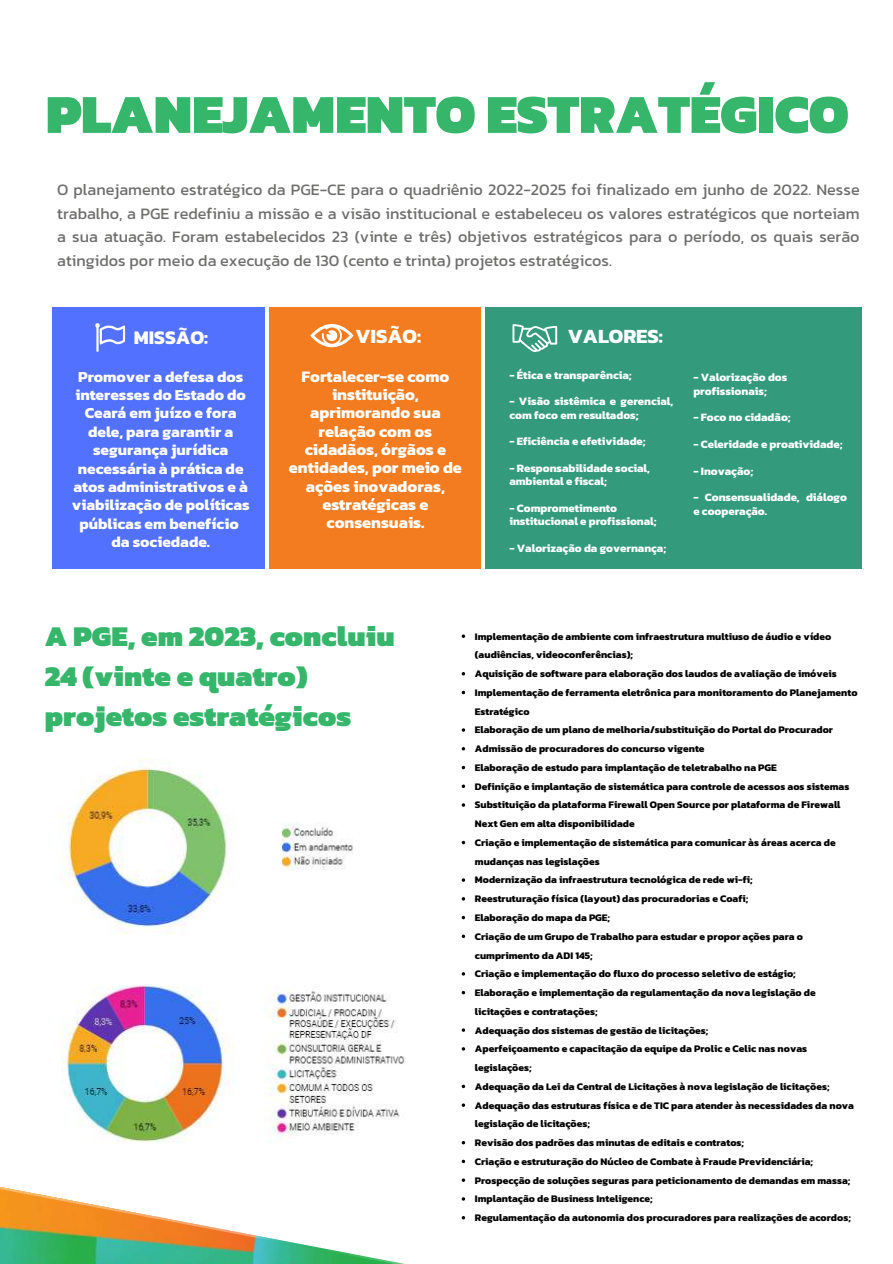
<style>
.page{position:relative;width:893px;height:1264px;background:#fff}
.page>*{position:absolute;margin:0;border:0;box-sizing:border-box;transform-origin:0 0}
.t1{font:900 55.5px "Kanit";letter-spacing:-.005em;color:#35b66a}
.t2{font:900 29.1px/39.9px "Kanit";color:#35b66a}
.t3{font:700 20.55px "Kanit";letter-spacing:-.005em;color:#fff}
.t4{font:700 19.65px "Kanit";letter-spacing:-.005em;color:#fff}
.t5{font:700 16.35px/18.3px "Kanit";letter-spacing:-.005em;color:#fff;text-align:center}
.t6{font:16.2px/23.7px "Kanit";color:#6d6d6c;text-align:justify}
.t7{font:700 15.45px/18.3px "Kanit";letter-spacing:-.005em;color:#fff;text-align:center}
.t8{font:700 11.4px/13.4px "Kanit";letter-spacing:-.005em;color:#fff}
.t9{font:700 10.2px/18.8px "Kanit";color:#000}
</style>
<div class="page">
<div style="left:53px;top:308px;width:212px;height:260px;background:#5271ff"></div>
<div style="left:270px;top:308px;width:210px;height:260px;background:#f47c20"></div>
<div style="left:485px;top:308px;width:376px;height:260px;background:#339b7b"></div>
<svg style="left:310px;top:324px;width:43px;height:23px"></svg>
<svg style="left:95px;top:323px;width:30px;height:29px"></svg>
<svg style="left:512px;top:324px;width:45px;height:28px"></svg>
<img style="left:60px;top:759px;width:293px;height:175px">
<img style="left:60px;top:985px;width:346px;height:158px">
<svg style="left:461px;top:634px;width:4px;height:4px"></svg>
<svg style="left:461px;top:690px;width:4px;height:4px"></svg>
<svg style="left:461px;top:765px;width:4px;height:4px"></svg>
<svg style="left:461px;top:784px;width:4px;height:4px"></svg>
<svg style="left:461px;top:840px;width:4px;height:4px"></svg>
<svg style="left:461px;top:915px;width:4px;height:4px"></svg>
<svg style="left:461px;top:934px;width:4px;height:4px"></svg>
<svg style="left:461px;top:990px;width:4px;height:4px"></svg>
<svg style="left:461px;top:1084px;width:4px;height:4px"></svg>
<svg style="left:461px;top:1159px;width:4px;height:4px"></svg>
<img style="left:0;top:1187px;width:400px;height:76px">
<h1 class="t1" style="left:46px;top:72px;width:804px">PLANEJAMENTO ESTRATÉGICO</h1>
<p class="t6" style="left:57px;top:177px;width:804px">O planejamento estratégico da PGE-CE para o quadriênio 2022-2025 foi finalizado em junho de 2022. Nesse trabalho, a PGE redefiniu a missão e a visão institucional e estabeleceu os valores estratégicos que norteiam a sua atuação. Foram estabelecidos 23 (vinte e três) objetivos estratégicos para o período, os quais serão atingidos por meio da execução de 130 (cento e trinta) projetos estratégicos.</p>
<h3 class="t4" style="left:134px;top:322px;width:76px">MISSÃO:</h3>
<h3 class="t3" style="left:355px;top:320px;width:67px">VISÃO:</h3>
<h3 class="t3" style="left:567px;top:320px;width:96px">VALORES:</h3>
<h3 class="t7" style="left:72px;top:367px;width:179px">Promover a defesa dos interesses do Estado do<br>Ceará em juízo e fora dele, para garantir a segurança jurídica necessária à prática de atos administrativos e à viabilização de políticas públicas em benefício da sociedade.</h3>
<h3 class="t5" style="left:289px;top:366px;width:174px">Fortalecer-se como instituição, aprimorando sua relação com os cidadãos, órgãos e entidades, por meio de ações inovadoras, estratégicas e consensuais.</h3>
<p class="t8" style="left:509px;top:368px;width:124px">- Ética e transparência;</p>
<p class="t8" style="left:509px;top:394px;width:165px">- Visão sistêmica e gerencial, com foco em resultados;</p>
<p class="t8" style="left:509px;top:434px;width:138px">- Eficiência e efetividade;</p>
<p class="t8" style="left:509px;top:461px;width:142px">- Responsabilidade social, ambiental e fiscal;</p>
<p class="t8" style="left:509px;top:501px;width:149px">- Comprometimento institucional e profissional;</p>
<p class="t8" style="left:509px;top:541px;width:158px">- Valorização da governança;</p>
<p class="t8" style="left:693px;top:370px;width:95px">- Valorização dos profissionais;</p>
<p class="t8" style="left:693px;top:410px;width:99px">- Foco no cidadão;</p>
<p class="t8" style="left:693px;top:437px;width:151px">- Celeridade e proatividade;</p>
<p class="t8" style="left:693px;top:464px;width:61px">- Inovação;</p>
<p class="t8" style="left:693px;top:490px;width:155px">- Consensualidade, diálogo e cooperação.</p>
<h2 class="t2" style="left:45px;top:616px;width:351px">A PGE, em 2023, concluiu<br>24 (vinte e quatro) projetos estratégicos</h2>
<p class="t9" style="left:475px;top:626px;width:384px">Implementação de ambiente com infraestrutura multiuso de áudio e vídeo (audiências, videoconferências);<br>Aquisição de software para elaboração dos laudos de avaliação de imóveis Implementação de ferramenta eletrônica para monitoramento do Planejamento Estratégico<br>Elaboração de um plano de melhoria/substituição do Portal do Procurador Admissão de procuradores do concurso vigente<br>Elaboração de estudo para implantação de teletrabalho na PGE<br>Definição e implantação de sistemática para controle de acessos aos sistemas Substituição da plataforma Firewall Open Source por plataforma de Firewall Next Gen em alta disponibilidade<br>Criação e implementação de sistemática para comunicar às áreas acerca de mudanças nas legislações<br>Modernização da infraestrutura tecnológica de rede wi-fi;<br>Reestruturação física (layout) das procuradorias e Coafi;<br>Elaboração do mapa da PGE;<br>Criação de um Grupo de Trabalho para estudar e propor ações para o cumprimento da ADI 145;<br>Criação e implementação do fluxo do processo seletivo de estágio;<br>Elaboração e implementação da regulamentação da nova legislação de licitações e contratações;<br>Adequação dos sistemas de gestão de licitações;<br>Aperfeiçoamento e capacitação da equipe da Prolic e Celic nas novas legislações;<br>Adequação da Lei da Central de Licitações à nova legislação de licitações; Adequação das estruturas física e de TIC para atender às necessidades da nova legislação de licitações;<br>Revisão dos padrões das minutas de editais e contratos;<br>Criação e estruturação do Núcleo de Combate à Fraude Previdenciária; Prospecção de soluções seguras para peticionamento de demandas em massa; Implantação de Business Inteligence;<br>Regulamentação da autonomia dos procuradores para realizações de acordos;</p>
</div>
